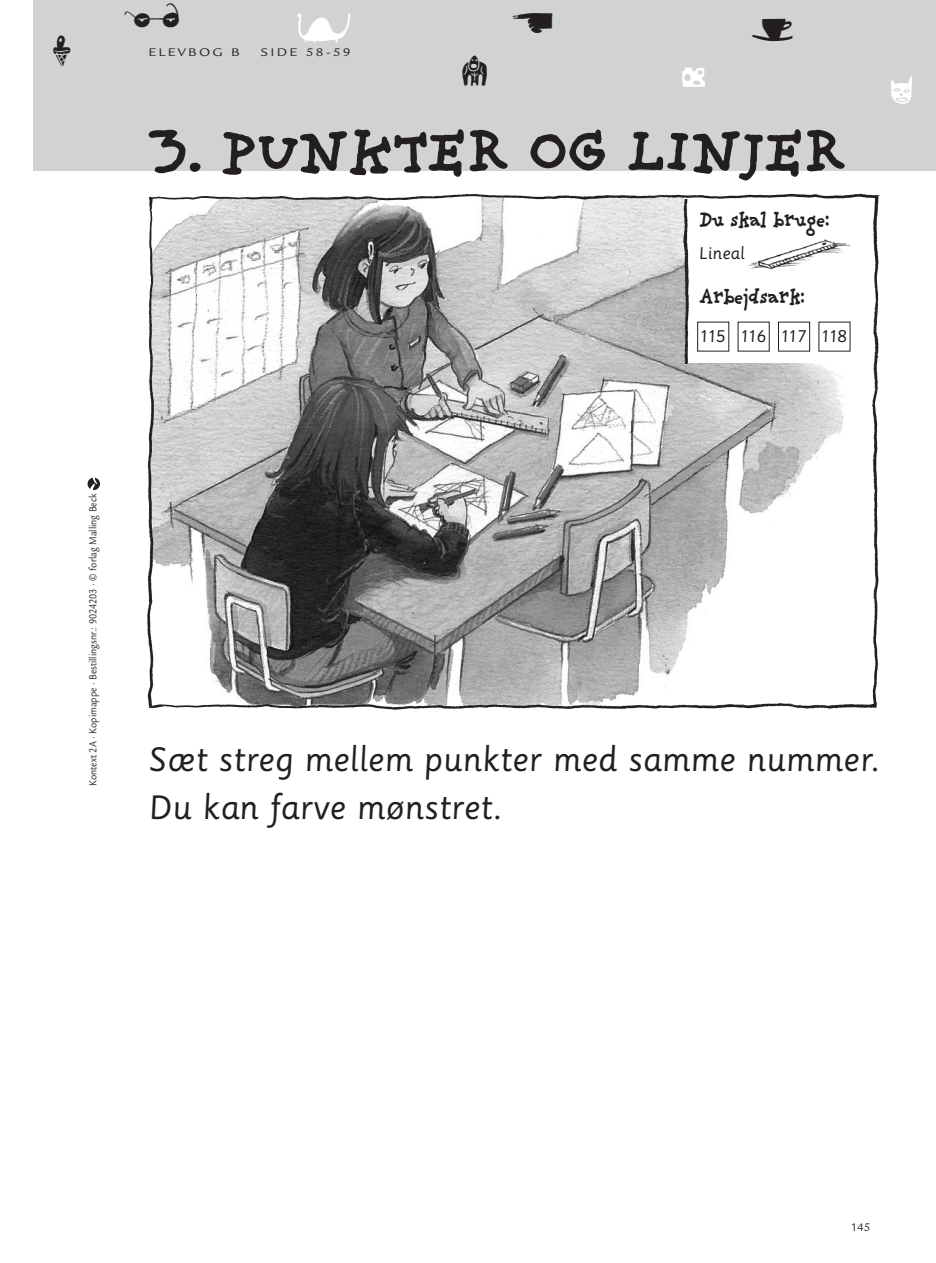
<style>
.page{position:relative;width:936px;height:1263px;background:#fff}
.page>*{position:absolute;margin:0;border:0;box-sizing:border-box;transform-origin:0 0}
.t1{font:700 61.5px "Providence";letter-spacing:-.06em;color:#231f20;scale:1.1 1}
.t2{font:45px "Blockhead Illust Unplugged";color:#231f20}
.t3{font:45px "Blockhead Illust Unplugged";color:#fff}
.t4{font:36px "Blockhead Illust Unplugged";color:#231f20}
.t5{font:36px "Blockhead Illust Unplugged";color:#fff}
.t6{font:33px/48px "Sassoon Primary";color:#231f20}
.t7{font:700 22.5px "Providence";letter-spacing:-.06em;color:#231f20;scale:.9 1}
.t8{font:16.5px "Sassoon Primary";letter-spacing:-.09em;color:#231f20}
.t9{font:16.5px "Sassoon Primary";letter-spacing:-.06em;color:#231f20}
.t10{font:12px "Legacy Sans";letter-spacing:.16em;color:#231f20;scale:1.2 1}
.t11{font:12px "Legacy Sans";letter-spacing:.16em;color:#231f20}
.t12{font:11.25px "Legacy Sans";color:#231f20;scale:.85 1}
</style>
<div class="page">
<svg style="left:88px;top:478px;width:12px;height:12px"></svg>
<img style="left:147px;top:193px;width:733px;height:517px">
<div style="left:34px;top:1px;width:901px;height:170px;background:#d1d2d4"></div>
<img style="left:747px;top:239px;width:117px;height:33px">
<div style="left:778px;top:322px;width:32px;height:29px;border:1px solid #231f20"></div>
<h2 class="t2" style="left:50px;top:25px;width:23px">F</h2>
<h3 class="t4" style="left:123px;top:-5px;width:60px">I</h3>
<p class="t10" style="left:148px;top:47px;width:78px">ELEVBOG B</p>
<p class="t10" style="left:261px;top:47px;width:76px">SIDE 58-59</p>
<h2 class="t3" style="left:293px;top:2px;width:62px">l</h2>
<h3 class="t4" style="left:508px;top:2px;width:48px">5</h3>
<h2 class="t2" style="left:458px;top:45px;width:33px">b</h2>
<h3 class="t5" style="left:677px;top:54px;width:31px">q</h3>
<h3 class="t4" style="left:747px;top:9px;width:49px">t</h3>
<h1 class="t1" style="left:144px;top:129px;width:640px">3. PUNKTER OG LINJER</h1>
<h3 class="t7" style="left:698px;top:211px;width:147px">Du skal bruge:</h3>
<h3 class="t9" style="left:698px;top:246px;width:47px">Lineal</h3>
<h3 class="t7" style="left:698px;top:288px;width:120px">Arbejdsark:</h3>
<h3 class="t8" style="left:699px;top:329px;width:149px">115 116 117 118</h3>
<h2 class="t3" style="left:886px;top:63px;width:29px">f</h2>
<p class="t12" style="left:89px;top:786px;width:345px;rotate:-90deg">Kontext 2A · Kopimappe · Bestillingsnr.: 9024203 · © forlag Malling Beck</p>
<h3 class="t6" style="left:148px;top:738px;width:733px">Sæt streg mellem punkter med samme nummer.<br>Du kan farve mønstret.</h3>
<p class="t11" style="left:850px;top:1222px;width:21px">145</p>
</div>
